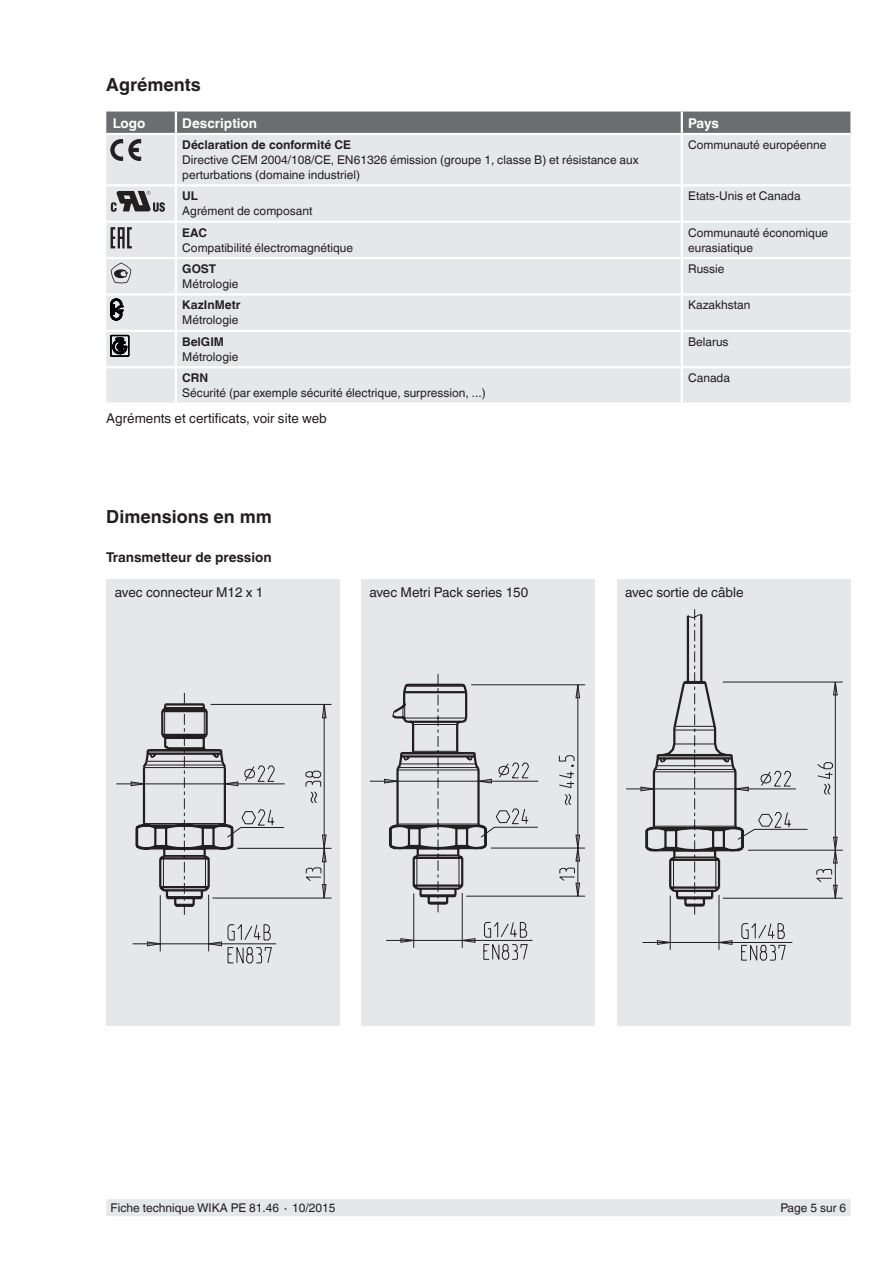
<style>
.page{position:relative;width:893px;height:1263px;background:#fff}
.page>*{position:absolute;margin:0;border:0;box-sizing:border-box;transform-origin:0 0}
.t1{font:700 18px "Helvetica World";color:#231f20}
.t2{font:13.5px "Helvetica World";color:#231f20}
.t3{font:700 13.5px "Helvetica World";color:#231f20}
.t4{font:700 13.5px "Helvetica World";color:#fff}
.t5{font:12px/15px "Helvetica World";color:#231f20}
.t6{font:700 12px "Helvetica World";color:#231f20}
</style>
<div class="page">
<div style="left:106px;top:1199px;width:744px;height:17px;background:#e6e7e9"></div>
<div style="left:106px;top:112px;width:744px;height:21px;background:#6c6d70"></div>
<div style="left:106px;top:135px;width:744px;height:267px;background:#e6e7e9"></div>
<hr style="left:176px;top:184px;width:506px;height:2px;background:#fff">
<hr style="left:176px;top:221px;width:506px;height:2px;background:#fff">
<hr style="left:176px;top:257px;width:506px;height:2px;background:#fff">
<hr style="left:176px;top:293px;width:506px;height:3px;background:#fff">
<hr style="left:176px;top:366px;width:506px;height:2px;background:#fff">
<hr style="left:175px;top:296px;width:2px;height:34px;background:#fff">
<hr style="left:681px;top:296px;width:2px;height:34px;background:#fff">
<hr style="left:175px;top:332px;width:2px;height:34px;background:#fff">
<hr style="left:681px;top:332px;width:2px;height:34px;background:#fff">
<hr style="left:106px;top:330px;width:70px;height:2px;background:#fff">
<hr style="left:176px;top:330px;width:506px;height:2px;background:#fff">
<hr style="left:682px;top:330px;width:168px;height:2px;background:#fff">
<hr style="left:682px;top:184px;width:168px;height:2px;background:#fff">
<hr style="left:106px;top:184px;width:70px;height:2px;background:#fff">
<hr style="left:175px;top:186px;width:2px;height:35px;background:#fff">
<hr style="left:681px;top:186px;width:2px;height:35px;background:#fff">
<hr style="left:106px;top:221px;width:70px;height:2px;background:#fff">
<hr style="left:106px;top:293px;width:70px;height:3px;background:#fff">
<hr style="left:106px;top:366px;width:70px;height:2px;background:#fff">
<hr style="left:682px;top:221px;width:168px;height:2px;background:#fff">
<hr style="left:682px;top:293px;width:168px;height:3px;background:#fff">
<hr style="left:682px;top:366px;width:168px;height:2px;background:#fff">
<hr style="left:682px;top:257px;width:168px;height:2px;background:#fff">
<hr style="left:106px;top:257px;width:70px;height:2px;background:#fff">
<hr style="left:681px;top:135px;width:2px;height:49px;background:#fff">
<hr style="left:175px;top:135px;width:2px;height:49px;background:#fff">
<hr style="left:175px;top:112px;width:2px;height:21px;background:#fff">
<hr style="left:681px;top:112px;width:2px;height:21px;background:#fff">
<hr style="left:681px;top:223px;width:2px;height:34px;background:#fff">
<hr style="left:681px;top:259px;width:2px;height:34px;background:#fff">
<hr style="left:681px;top:368px;width:2px;height:34px;background:#fff">
<hr style="left:175px;top:223px;width:2px;height:34px;background:#fff">
<hr style="left:175px;top:259px;width:2px;height:34px;background:#fff">
<hr style="left:175px;top:368px;width:2px;height:34px;background:#fff">
<svg style="left:111px;top:140px;width:12px;height:20px"></svg>
<svg style="left:129px;top:140px;width:12px;height:20px"></svg>
<svg style="left:111px;top:191px;width:54px;height:21px"></svg>
<svg style="left:111px;top:227px;width:21px;height:21px"></svg>
<svg style="left:111px;top:263px;width:20px;height:21px"></svg>
<svg style="left:111px;top:299px;width:12px;height:21px"></svg>
<svg style="left:111px;top:335px;width:18px;height:22px"></svg>
<div style="left:106px;top:579px;width:234px;height:447px;background:#e6e7e9"></div>
<div style="left:361px;top:579px;width:234px;height:447px;background:#e6e7e9"></div>
<div style="left:617px;top:579px;width:233px;height:447px;background:#e6e7e9"></div>
<svg style="left:483px;top:949px;width:44px;height:11px"></svg>
<svg style="left:369px;top:674px;width:217px;height:275px"></svg>
<svg style="left:384px;top:682px;width:108px;height:225px"></svg>
<svg style="left:498px;top:684px;width:83px;height:213px"></svg>
<svg style="left:227px;top:952px;width:44px;height:12px"></svg>
<svg style="left:116px;top:692px;width:216px;height:260px"></svg>
<svg style="left:130px;top:702px;width:197px;height:207px"></svg>
<svg style="left:741px;top:951px;width:44px;height:10px"></svg>
<svg style="left:626px;top:609px;width:217px;height:342px"></svg>
<svg style="left:640px;top:612px;width:109px;height:297px"></svg>
<svg style="left:760px;top:681px;width:78px;height:218px"></svg>
<h1 class="t1" style="left:106px;top:74px;width:96px">Agréments</h1>
<p class="t4" style="left:113px;top:115px;width:34px">Logo</p>
<p class="t4" style="left:182px;top:115px;width:76px">Description</p>
<p class="t4" style="left:688px;top:115px;width:32px">Pays</p>
<p class="t6" style="left:182px;top:138px;width:170px">Déclaration de conformité CE</p>
<p class="t5" style="left:182px;top:152px;width:458px">Directive CEM 2004/108/CE, EN61326 émission (groupe 1, classe B) et résistance aux perturbations (domaine industriel)</p>
<p class="t5" style="left:688px;top:137px;width:140px">Communauté européenne</p>
<p class="t6" style="left:182px;top:189px;width:17px">UL</p>
<p class="t5" style="left:182px;top:204px;width:132px">Agrément de composant</p>
<p class="t5" style="left:688px;top:189px;width:114px">Etats-Unis et Canada</p>
<p class="t6" style="left:182px;top:226px;width:26px">EAC</p>
<p class="t5" style="left:182px;top:240px;width:172px">Compatibilité électromagnétique</p>
<p class="t5" style="left:688px;top:225px;width:142px">Communauté économique eurasiatique</p>
<p class="t6" style="left:182px;top:262px;width:35px">GOST</p>
<p class="t5" style="left:182px;top:276px;width:58px">Métrologie</p>
<p class="t5" style="left:688px;top:261px;width:38px">Russie</p>
<p class="t6" style="left:182px;top:298px;width:60px">KazInMetr</p>
<p class="t5" style="left:182px;top:313px;width:58px">Métrologie</p>
<p class="t5" style="left:688px;top:298px;width:64px">Kazakhstan</p>
<p class="t6" style="left:182px;top:335px;width:43px">BelGIM</p>
<p class="t5" style="left:182px;top:349px;width:58px">Métrologie</p>
<p class="t5" style="left:688px;top:334px;width:42px">Belarus</p>
<p class="t6" style="left:182px;top:371px;width:27px">CRN</p>
<p class="t5" style="left:182px;top:386px;width:305px">Sécurité (par exemple sécurité électrique, surpression, ...)</p>
<p class="t5" style="left:688px;top:371px;width:43px">Canada</p>
<p class="t2" style="left:106px;top:410px;width:222px">Agréments et certificats, voir site web</p>
<h1 class="t1" style="left:106px;top:506px;width:167px">Dimensions en mm</h1>
<p class="t3" style="left:106px;top:550px;width:167px">Transmetteur de pression</p>
<p class="t2" style="left:115px;top:585px;width:150px">avec connecteur M12 x 1</p>
<p class="t2" style="left:369px;top:585px;width:160px">avec Metri Pack series 150</p>
<p class="t2" style="left:625px;top:585px;width:120px">avec sortie de câble</p>
<p class="t5" style="left:111px;top:1200px;width:226px">Fiche technique WIKA PE 81.46 ∙ 10/2015</p>
<p class="t5" style="left:780px;top:1200px;width:67px">Page 5 sur 6</p>
</div>
